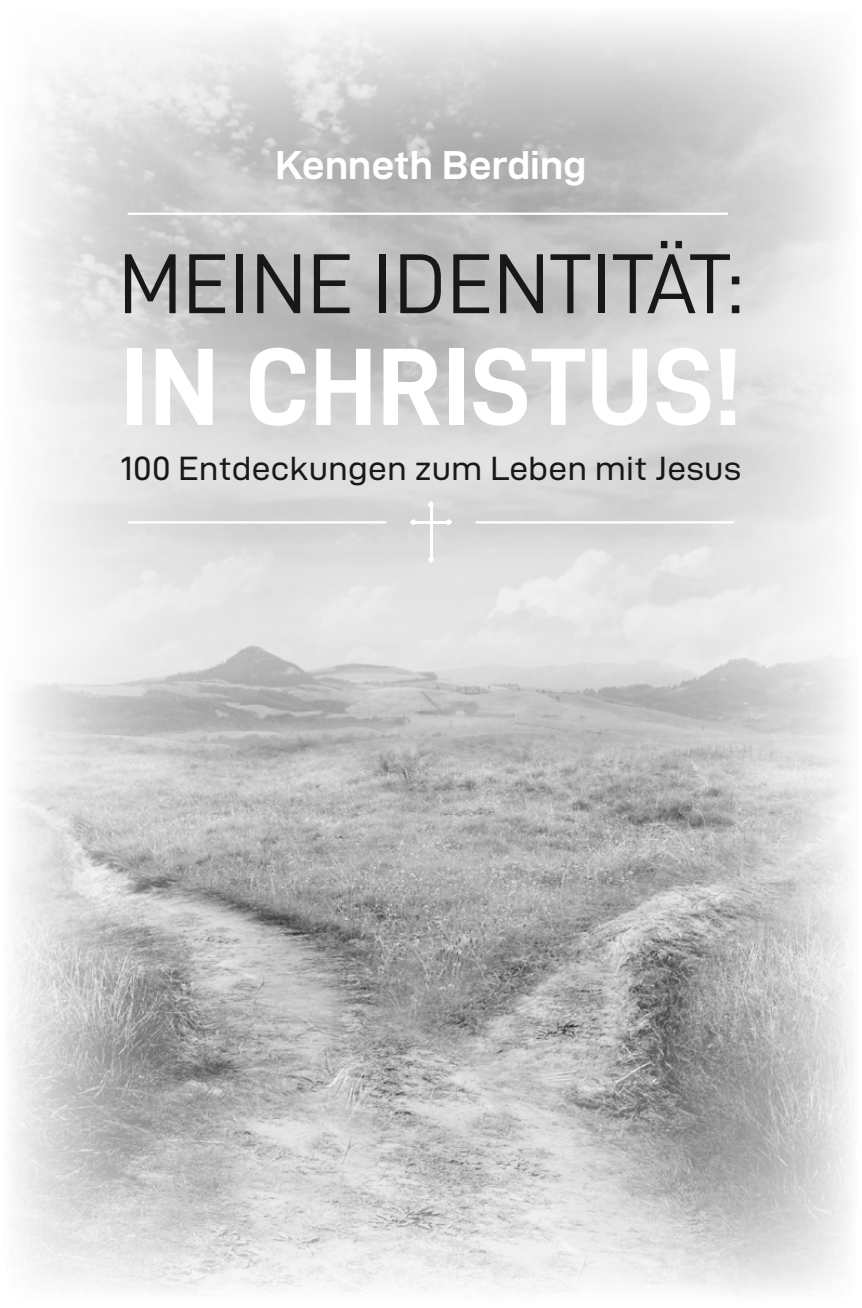
<style>
.page{position:relative;width:862px;height:1308px;background:#fff}
.page>*{position:absolute;margin:0;border:0;box-sizing:border-box;transform-origin:0 0}
.t1{font:110.25px "D DIN Bold";color:#fff}
.t2{font:85.27px "D DIN";color:#171818}
.t3{font:40.5px "D DIN Exp Bold";color:#fff}
.t4{font:33.75px "D DIN Exp";letter-spacing:.01em;color:#171818}
</style>
<div class="page">
<img style="left:11px;top:21px;width:842px;height:1274px">
<hr style="left:128px;top:213px;width:599px;height:2px;background:#fff">
<hr style="left:128px;top:521px;width:258px;height:2px;background:#fff">
<hr style="left:475px;top:521px;width:258px;height:2px;background:#fff">
<svg style="left:446px;top:519px;width:6px;height:6px"></svg>
<svg style="left:409px;top:519px;width:6px;height:6px"></svg>
<hr style="left:411px;top:521px;width:36px;height:2px;background:#fff">
<svg style="left:428px;top:557px;width:5px;height:6px"></svg>
<svg style="left:428px;top:501px;width:5px;height:6px"></svg>
<hr style="left:429px;top:503px;width:3px;height:55px;background:#fff">
<p class="t3" style="left:275px;top:142px;width:312px">Kenneth Berding</p>
<h2 class="t2" style="left:118px;top:237px;width:627px">MEINE I DENTITÄT:</h2>
<h1 class="t1" style="left:120px;top:326px;width:622px">IN CHRISTUS!</h1>
<p class="t4" style="left:120px;top:450px;width:622px">100 Entdeckungen zum Leben mit Jesus</p>
</div>
